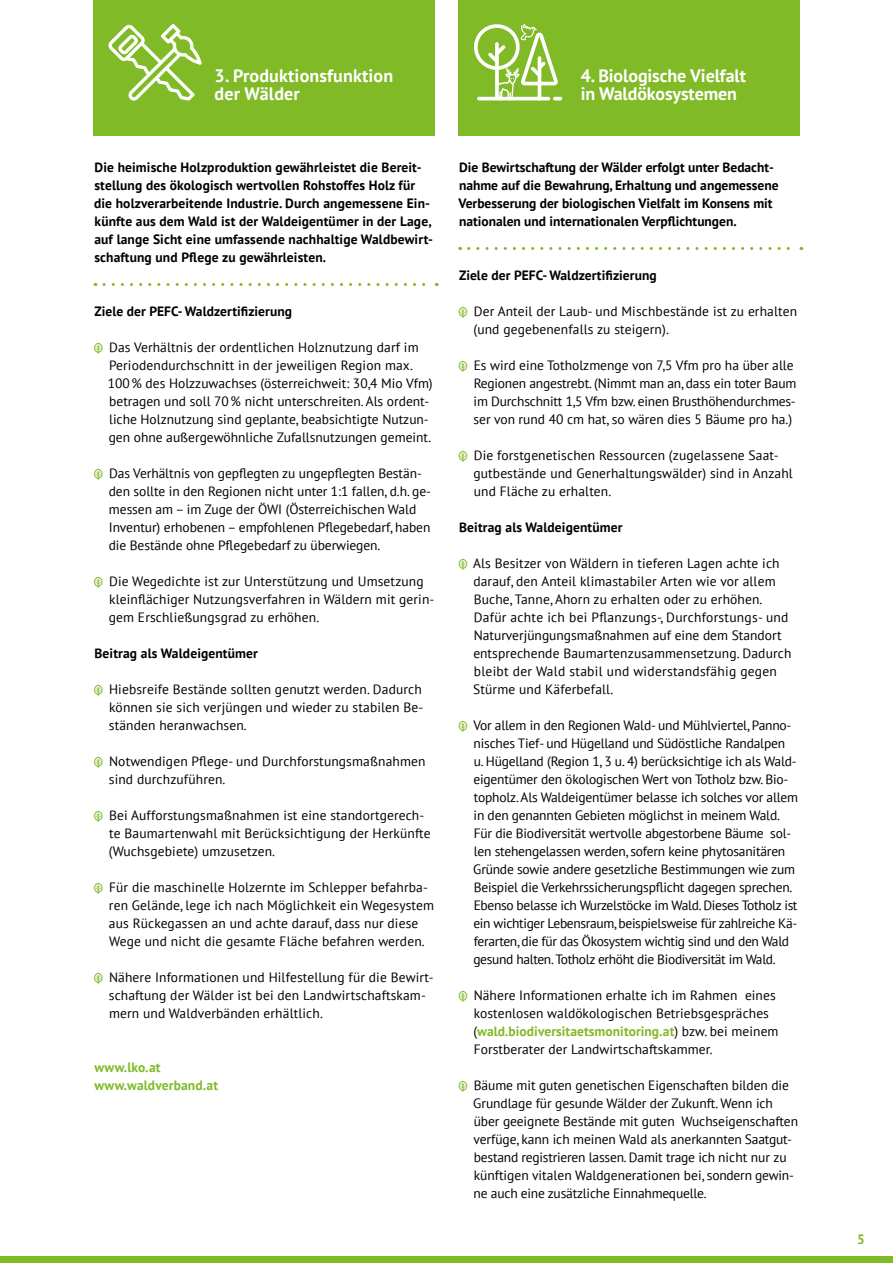
<style>
.page{position:relative;width:893px;height:1263px;background:#fff}
.page>*{position:absolute;margin:0;border:0;box-sizing:border-box;transform-origin:0 0}
.t1{font:700 18px/18px "PT Sans";letter-spacing:-.005em;color:#fff}
.t2{font:13.5px/18px "PT Sans";color:#000}
.t3{font:700 13.5px/18px "PT Sans";letter-spacing:.01em;color:#000}
.t4{font:700 13.5px/18px "PT Sans";letter-spacing:.01em;color:#80ba27}
.s1{font-weight:700;color:#80ba27}
</style>
<div class="page">
<div style="left:94px;top:0;width:341px;height:136px;background:#80ba27"></div>
<div style="left:458px;top:0;width:341px;height:136px;background:#80ba27"></div>
<svg style="left:108px;top:24px;width:94px;height:77px"></svg>
<hr style="left:538px;top:56px;width:3px;height:45px;background:#fff;border-radius:2px">
<svg style="left:474px;top:24px;width:88px;height:76px"></svg>
<svg style="left:104px;top:283px;width:333px;height:3px"></svg>
<svg style="left:469px;top:247px;width:333px;height:3px"></svg>
<div style="left:0;top:1256px;width:893px;height:7px;background:#80ba27"></div>
<h1 class="t1" style="left:215px;top:66px;width:180px">3. Produktionsfunktion der Wälder</h1>
<h1 class="t1" style="left:581px;top:66px;width:167px">4. Biologische Vielfalt in Waldökosystemen</h1>
<p class="t3" style="left:94px;top:158px;width:341px">Die heimische Holzproduktion gewährleistet die Bereit&shy;stellung des ökologisch wertvollen Rohstoffes Holz für die holzverarbeitende Industrie. Durch angemessene Ein&shy;künfte aus dem Wald ist der Waldeigentümer in der Lage, auf lange Sicht eine umfassende nachhaltige Waldbewirt&shy;schaftung und Pflege zu gewährleisten.</p>
<p class="t3" style="left:94px;top:302px;width:199px">Ziele der PEFC- Waldzertifizierung</p>
<p class="t2" style="left:108px;top:338px;width:326px">Das Verhältnis der ordentlichen Holznutzung darf im Periodendurchschnitt in der jeweiligen Region max.<br>100% des Holzzuwachses (österreichweit: 30,4 Mio Vfm) betragen und soll 70% nicht unterschreiten. Als ordent&shy;liche Holznutzung sind geplante, beabsichtigte Nutzun&shy;gen ohne außergewöhnliche Zufallsnutzungen gemeint.</p>
<p class="t2" style="left:109px;top:464px;width:324px">Das Verhältnis von gepflegten zu ungepflegten Bestän&shy;den sollte in den Regionen nicht unter 1:1 fallen, d.h. ge&shy;messen am – im Zuge der ÖWI (Österreichischen Wald Inventur) erhobenen – empfohlenen Pflegebedarf, haben die Bestände ohne Pflegebedarf zu überwiegen.</p>
<p class="t2" style="left:109px;top:572px;width:327px">Die Wegedichte ist zur Unterstützung und Umsetzung kleinflächiger Nutzungsverfahren in Wäldern mit gerin&shy;gem Erschließungsgrad zu erhöhen.</p>
<p class="t3" style="left:95px;top:644px;width:165px">Beitrag als Waldeigentümer</p>
<p class="t2" style="left:109px;top:680px;width:316px;text-align:justify">Hiebsreife Bestände sollten genutzt werden. Dadurch können sie sich verjüngen und wieder zu stabilen Be&shy;ständen heranwachsen.</p>
<p class="t2" style="left:109px;top:752px;width:318px">Notwendigen Pflege- und Durchforstungsmaßnahmen sind durchzuführen.</p>
<p class="t2" style="left:109px;top:806px;width:323px">Bei Aufforstungsmaßnahmen ist eine standortgerech&shy;te Baumartenwahl mit Berücksichtigung der Herkünfte (Wuchsgebiete) umzusetzen.</p>
<p class="t2" style="left:109px;top:878px;width:327px">Für die maschinelle Holzernte im Schlepper befahrba&shy;ren Gelände, lege ich nach Möglichkeit ein Wegesystem aus Rückegassen an und achte darauf, dass nur diese Wege und nicht die gesamte Fläche befahren werden.</p>
<p class="t2" style="left:109px;top:968px;width:326px">Nähere Informationen und Hilfestellung für die Bewirt&shy;schaftung der Wälder ist bei den Landwirtschaftskam&shy;mern und Waldverbänden erhältlich.</p>
<p class="t4" style="left:94px;top:1058px;width:125px">www.lko.at www.waldverband.at</p>
<p class="t3" style="left:459px;top:158px;width:321px">Die Bewirtschaftung der Wälder erfolgt unter Bedacht&shy;nahme auf die Bewahrung, Erhaltung und angemessene Verbesserung der biologischen Vielfalt im Konsens mit nationalen und internationalen Verpflichtungen.</p>
<p class="t3" style="left:459px;top:266px;width:199px">Ziele der PEFC- Waldzertifizierung</p>
<p class="t2" style="left:473px;top:302px;width:325px">Der Anteil der Laub- und Mischbestände ist zu erhalten (und gegebenenfalls zu steigern).</p>
<p class="t2" style="left:473px;top:356px;width:324px">Es wird eine Totholzmenge von 7,5 Vfm pro ha über alle Regionen angestrebt. (Nimmt man an, dass ein toter Baum im Durchschnitt 1,5 Vfm bzw. einen Brusthöhendurchmes&shy;ser von rund 40 cm hat, so wären dies 5 Bäume pro ha.)</p>
<p class="t2" style="left:473px;top:446px;width:321px">Die forstgenetischen Ressourcen (zugelassene Saat&shy;gutbestände und Generhaltungswälder) sind in Anzahl und Fläche zu erhalten.</p>
<p class="t3" style="left:459px;top:518px;width:165px">Beitrag als Waldeigentümer</p>
<p class="t2" style="left:473px;top:554px;width:320px">Als Besitzer von Wäldern in tieferen Lagen achte ich darauf, den Anteil klimastabiler Arten wie vor allem Buche, Tanne, Ahorn zu erhalten oder zu erhöhen.<br>Dafür achte ich bei Pflanzungs-, Durchforstungs- und Naturverjüngungsmaßnahmen auf eine dem Standort entsprechende Baumartenzusammensetzung. Dadurch bleibt der Wald stabil und widerstandsfähig gegen Stürme und Käferbefall.</p>
<p class="t2" style="left:473px;top:716px;width:326px">Vor allem in den Regionen Wald- und Mühlviertel, Panno&shy;nisches Tief- und Hügelland und Südöstliche Randalpen<br>u. Hügelland (Region 1, 3 u. 4) berücksichtige ich als Wald&shy;eigentümer den ökologischen Wert von Totholz bzw. Bio&shy;topholz. Als Waldeigentümer belasse ich solches vor allem in den genannten Gebieten möglichst in meinem Wald.<br>Für die Biodiversität wertvolle abgestorbene Bäume sol&shy;len stehengelassen werden, sofern keine phytosanitären Gründe sowie andere gesetzliche Bestimmungen wie zum Beispiel die Verkehrssicherungspflicht dagegen sprechen.<br>Ebenso belasse ich Wurzelstöcke im Wald. Dieses Totholz ist ein wichtiger Lebensraum, beispielsweise für zahlreiche Kä&shy;ferarten, die für das Ökosystem wichtig sind und den Wald gesund halten. Totholz erhöht die Biodiversität im Wald.</p>
<p class="t2" style="left:473px;top:986px;width:307px">Nähere Informationen erhalte ich im Rahmen eines kostenlosen waldökologischen Betriebsgespräches (<span class="s1">wald.biodiversitaetsmonitoring.at</span>) bzw. bei meinem Forstberater der Landwirtschaftskammer.</p>
<p class="t2" style="left:473px;top:1076px;width:326px">Bäume mit guten genetischen Eigenschaften bilden die Grundlage für gesunde Wälder der Zukunft. Wenn ich über geeignete Bestände mit guten Wuchseigenschaften verfüge, kann ich meinen Wald als anerkannten Saatgut&shy;bestand registrieren lassen. Damit trage ich nicht nur zu künftigen vitalen Waldgenerationen bei, sondern gewin&shy;ne auch eine zusätzliche Einnahmequelle.</p>
<p class="t4" style="left:857px;top:1230px;width:9px">5</p>
</div>
